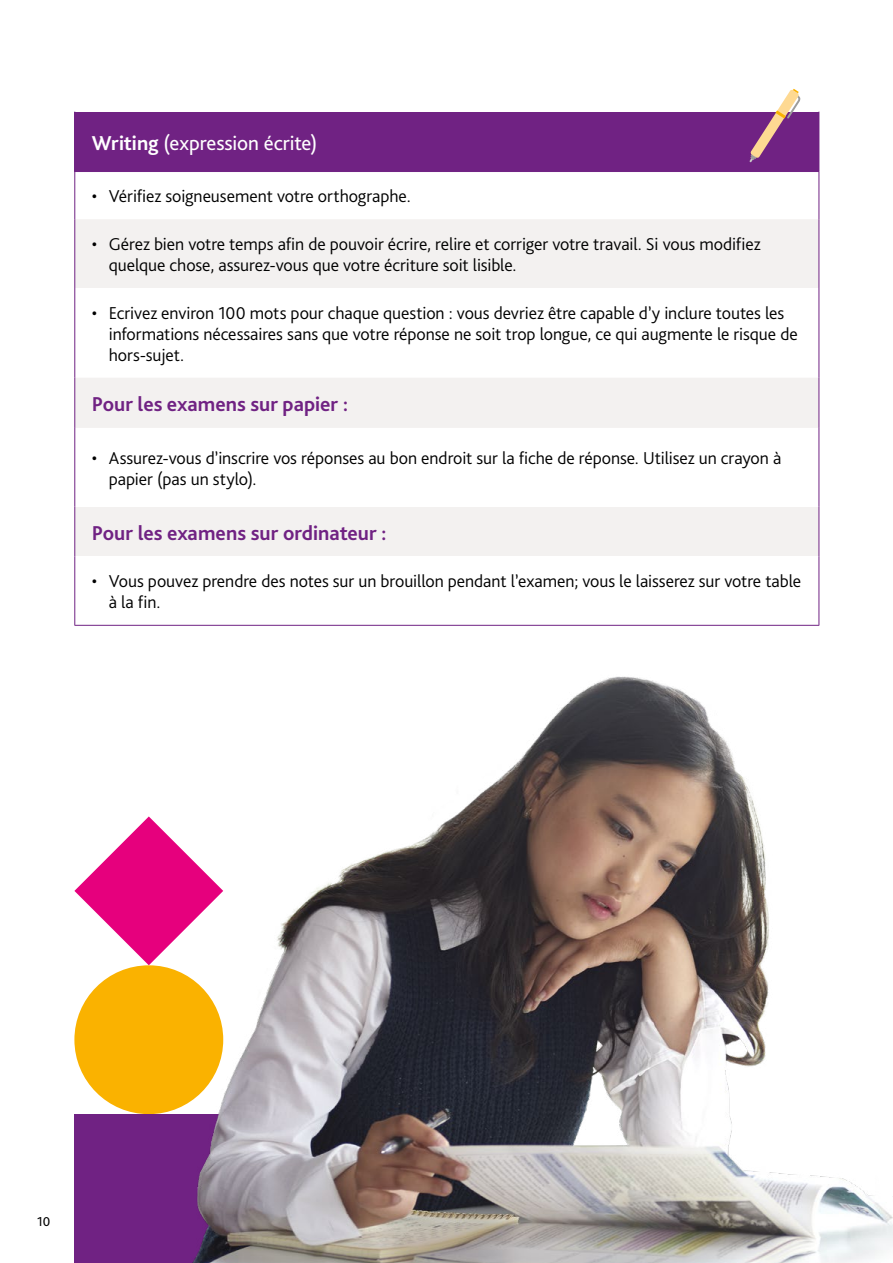
<style>
.page{position:relative;width:893px;height:1263px;background:#fff}
.page>*{position:absolute;margin:0;border:0;box-sizing:border-box;transform-origin:0 0}
.t1{font:700 21px "Bliss Pro";color:#702283}
.t2{font:21px "Bliss Pro";color:#fff}
.t3{font:300 18px/21px "Bliss Pro";letter-spacing:-.005em;color:#000}
.t4{font:13.5px "Bliss Pro";color:#000}
.s1{font-weight:700}
</style>
<div class="page">
<div style="left:75px;top:112px;width:744px;height:60px;background:#702283"></div>
<svg style="left:75px;top:219px;width:744px;height:338px;fill:#f3f1f0"></svg>
<div style="left:75px;top:428px;width:744px;height:79px;background:#fff"></div>
<hr style="left:74px;top:172px;width:1px;height:47px;background:#702283">
<hr style="left:819px;top:172px;width:1px;height:47px;background:#702283">
<hr style="left:74px;top:219px;width:1px;height:69px;background:#702283">
<hr style="left:819px;top:219px;width:1px;height:69px;background:#702283">
<hr style="left:74px;top:288px;width:1px;height:90px;background:#702283">
<hr style="left:819px;top:288px;width:1px;height:90px;background:#702283">
<hr style="left:74px;top:378px;width:1px;height:50px;background:#702283">
<hr style="left:819px;top:378px;width:1px;height:50px;background:#702283">
<hr style="left:74px;top:428px;width:1px;height:79px;background:#702283">
<hr style="left:819px;top:428px;width:1px;height:79px;background:#702283">
<hr style="left:74px;top:507px;width:1px;height:50px;background:#702283">
<hr style="left:819px;top:507px;width:1px;height:50px;background:#702283">
<hr style="left:74px;top:557px;width:1px;height:68px;background:#702283">
<hr style="left:819px;top:557px;width:1px;height:68px;background:#702283">
<hr style="left:74px;top:112px;width:1px;height:59px;background:#702283">
<hr style="left:819px;top:112px;width:1px;height:59px;background:#702283">
<hr style="left:74px;top:171px;width:745px;height:1px;background:#702283">
<hr style="left:74px;top:625px;width:745px;height:1px;background:#702283">
<svg style="left:749px;top:89px;width:51px;height:73px"></svg>
<img style="left:74px;top:676px;width:819px;height:587px">
<p class="t2" style="left:92px;top:130px;width:227px"><span class="s1">Writing</span> (expression écrite)</p>
<p class="t3" style="left:92px;top:186px;width:321px">• Vérifiez soigneusement votre orthographe.</p>
<p class="t3" style="left:109px;top:233px;width:653px;text-indent:-17px">• Gérez bien votre temps afin de pouvoir écrire, relire et corriger votre travail. Si vous modifiez quelque chose, assurez-vous que votre écriture soit lisible.</p>
<p class="t3" style="left:109px;top:302px;width:690px;text-indent:-17px">• Ecrivez environ 100 mots pour chaque question : vous devriez être capable d’y inclure toutes les informations nécessaires sans que votre réponse ne soit trop longue, ce qui augmente le risque de hors-sujet.</p>
<p class="t1" style="left:92px;top:391px;width:258px">Pour les examens sur papier :</p>
<p class="t3" style="left:109px;top:447px;width:674px;text-indent:-17px">• Assurez-vous d’inscrire vos réponses au bon endroit sur la fiche de réponse. Utilisez un crayon à papier (pas un stylo).</p>
<p class="t1" style="left:92px;top:520px;width:296px">Pour les examens sur ordinateur :</p>
<p class="t3" style="left:109px;top:571px;width:694px;text-indent:-17px">• Vous pouvez prendre des notes sur un brouillon pendant l’examen; vous le laisserez sur votre table à la fin.</p>
<p class="t4" style="left:37px;top:1213px;width:15px">10</p>
</div>
